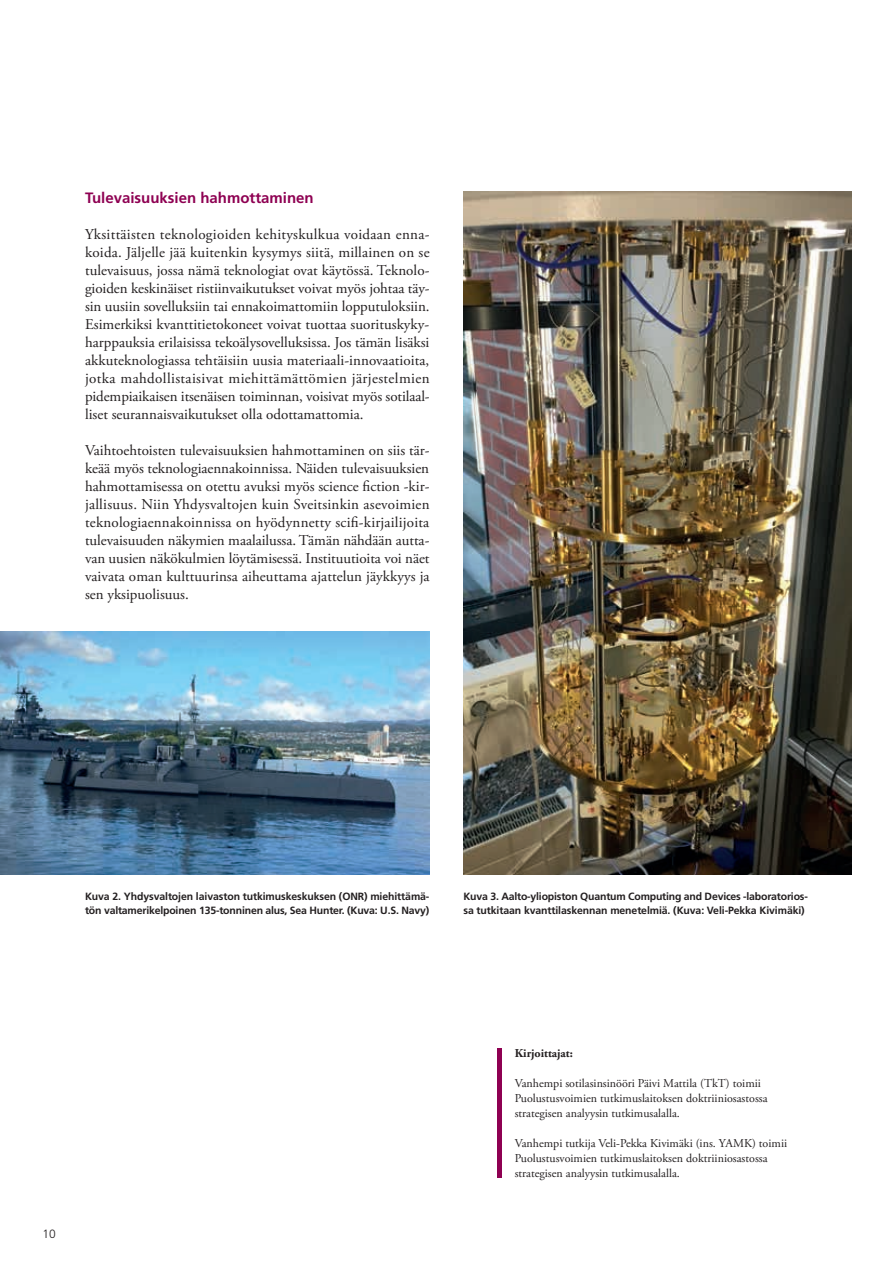
<style>
.page{position:relative;width:893px;height:1263px;background:#fff}
.page>*{position:absolute;margin:0;border:0;box-sizing:border-box;transform-origin:0 0}
.t1{font:15px/18px "Adobe Garamond Pro";color:#231f20;text-align:justify}
.t2{font:700 15px "Frutiger LT Pro";color:#8e0052}
.t3{font:12px/15px "Adobe Garamond Pro";color:#231f20}
.t4{font:700 12px "Adobe Garamond Pro";color:#231f20}
.t5{font:300 12px "Frutiger LT";color:#231f20}
.t6{font:700 10.5px/13.5px "Frutiger LT Pro";letter-spacing:-.01em;color:#231f20}
</style>
<div class="page">
<img style="left:463px;top:191px;width:388px;height:683px">
<img style="left:0;top:631px;width:429px;height:243px">
<div style="left:497px;top:1049px;width:5px;height:129px;background:#8e0052"></div>
<p class="t2" style="left:85px;top:189px;width:230px">Tulevaisuuksien hahmottaminen</p>
<p class="t1" style="left:85px;top:225px;width:346px">Yksittäisten teknologioiden kehityskulkua voidaan enna&shy;koida. Jäljelle jää kuitenkin kysymys siitä, millainen on se tulevaisuus, jossa nämä teknologiat ovat käytössä. Teknolo&shy;gioiden keskinäiset ristiinvaikutukset voivat myös johtaa täy&shy;sin uusiin sovelluksiin tai ennakoimattomiin lopputuloksiin.<br>Esimerkiksi kvanttitietokoneet voivat tuottaa suorituskyky&shy;harppauksia erilaisissa tekoälysovelluksissa. Jos tämän lisäksi akkuteknologiassa tehtäisiin uusia materiaali-innovaatioita, jotka mahdollistaisivat miehittämättömien järjestelmien pidempiaikaisen itsenäisen toiminnan, voisivat myös sotilaal&shy;liset seurannaisvaikutukset olla odottamattomia.</p>
<p class="t1" style="left:85px;top:441px;width:346px">Vaihtoehtoisten tulevaisuuksien hahmottaminen on siis tär&shy;keää myös teknologiaennakoinnissa. Näiden tulevaisuuksien hahmottamisessa on otettu avuksi myös science fiction -kir&shy;jallisuus. Niin Yhdysvaltojen kuin Sveitsinkin asevoimien teknologiaennakoinnissa on hyödynnetty scifi-kirjailijoita tulevaisuuden näkymien maalailussa. Tämän nähdään autta&shy;van uusien näkökulmien löytämisessä. Instituutioita voi näet vaivata oman kulttuurinsa aiheuttama ajattelun jäykkyys ja sen yksipuolisuus.</p>
<p class="t6" style="left:85px;top:890px;width:346px">Kuva 2. Yhdysvaltojen laivaston tutkimuskeskuksen (ONR) miehittämä&shy;tön valtamerikelpoinen 135-tonninen alus, Sea Hunter. (Kuva: U.S. Navy)</p>
<p class="t6" style="left:463px;top:890px;width:346px">Kuva 3. Aalto-yliopiston Quantum Computing and Devices -laboratorios&shy;sa tutkitaan kvanttilaskennan menetelmiä. (Kuva: Veli-Pekka Kivimäki)</p>
<p class="t5" style="left:43px;top:1227px;width:15px">10</p>
<p class="t4" style="left:515px;top:1046px;width:60px">Kirjoittajat:</p>
<p class="t3" style="left:515px;top:1076px;width:254px">Vanhempi sotilasinsinööri Päivi Mattila (TkT) toimii<br>Puolustusvoimien tutkimuslaitoksen doktriiniosastossa strategisen analyysin tutkimusalalla.</p>
<p class="t3" style="left:515px;top:1136px;width:274px">Vanhempi tutkija Veli-Pekka Kivimäki (ins. YAMK) toimii<br>Puolustusvoimien tutkimuslaitoksen doktriiniosastossa strategisen analyysin tutkimusalalla.</p>
</div>
